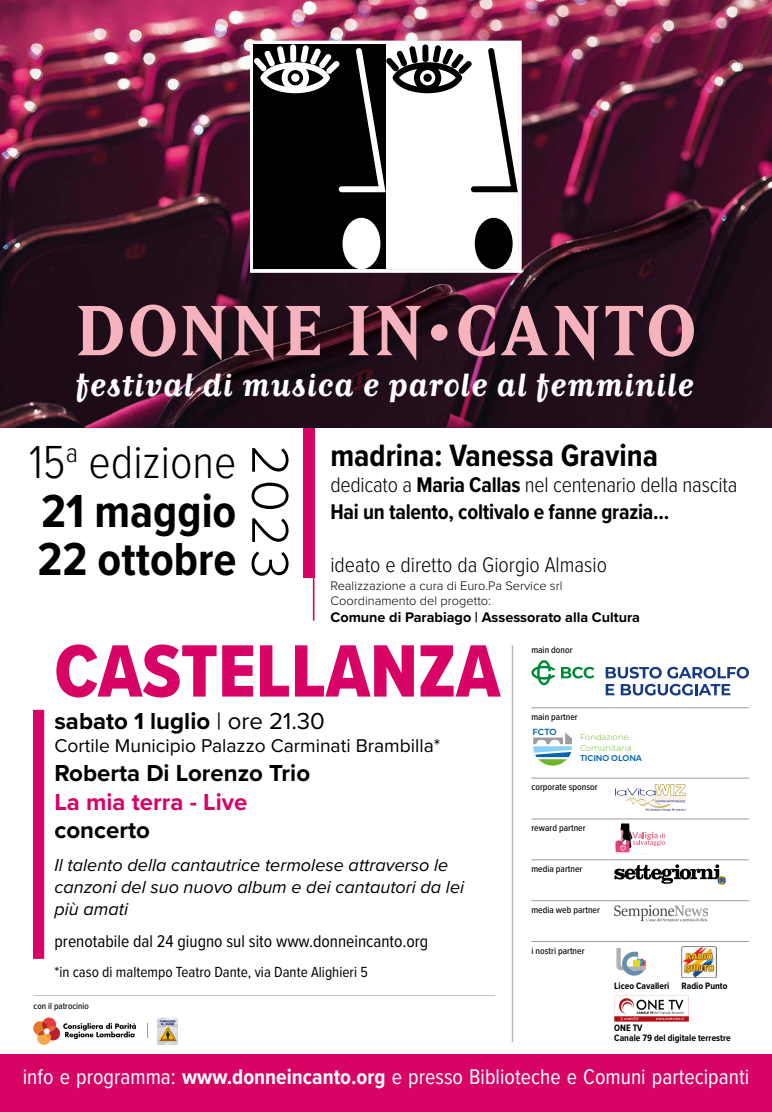
<style>
.page{position:relative;width:772px;height:1112px;background:#fff}
.page>*{position:absolute;margin:0;border:0;box-sizing:border-box;transform-origin:0 0}
.t1{font:76.8px "Proxima Nova Cond Extrabld";color:#d70365}
.t2{font:300 53.6px "Proxima Nova";color:#000}
.t3{font:700 48px/48px "Proxima Nova Cond";color:#000;text-align:justify}
.t4{font:700 32px "Proxima Nova Cond";color:#000}
.t5{font:700 31.6px "Matrix II Script OT";letter-spacing:.025em;color:#fff}
.t6{font:700 24px "Proxima Nova";color:#000}
.t7{font:700 24px "Proxima Nova";color:#d70365}
.t8{font:700 22px/26.4px "Proxima Nova Cond";letter-spacing:-.01em;color:#000}
.t9{font:22px "Proxima Nova Cond";color:#fff}
.t10{font:300 22px "Proxima Nova Cond";color:#000}
.t11{font:19.2px "Proxima Nova";color:#000}
.t12{font:italic 18px/21.6px "Proxima Nova";color:#000}
.t13{font:17.6px "Proxima Nova Cond";color:#000}
.t14{font:15.2px "Proxima Nova Cond";color:#000}
.t15{font:700 14.4px "Proxima Nova";color:#000}
.t16{font:300 12.8px/15.4px "Proxima Nova";color:#000}
.t17{font:500 9.6px "Proxima Nova Cond";color:#000}
.t18{font:700 9.6px/9.6px "Proxima Nova Cond";color:#000}
.t19{font:500 9.2px "Proxima Nova Cond";color:#000}
.t20{font:500 8.84px "Montserrat";color:#0064b0}
.t21{font:300 8.36px/10px "Montserrat";color:#70b62c}
.t22{font:500 8.36px "Montserrat";color:#0064b0}
.s1{font-weight:300}
.s2{font-weight:400}
.s3{font-weight:700}
</style>
<div class="page">
<div style="left:303px;top:422px;width:11px;height:155px;background:#d70365"></div>
<hr style="left:312px;top:568px;width:2px;height:52px;background:#d70365">
<img style="left:0;top:0;width:771px;height:427px">
<svg style="left:78px;top:306px;width:45px;height:49px;background:#8f636e"></svg>
<svg style="left:130px;top:304px;width:45px;height:52px;background:#845b66"></svg>
<svg style="left:181px;top:306px;width:46px;height:55px;background:#77515c"></svg>
<svg style="left:233px;top:306px;width:45px;height:55px;background:#7a535d"></svg>
<svg style="left:285px;top:306px;width:34px;height:49px;background:#8e616b"></svg>
<svg style="left:348px;top:306px;width:21px;height:49px"></svg>
<svg style="left:376px;top:306px;width:45px;height:55px;background:#7a515c"></svg>
<div style="left:430px;top:324px;width:17px;height:17px;background:#f6b3bd;border-radius:50%"></div>
<svg style="left:458px;top:305px;width:36px;height:51px;background:#855365"></svg>
<svg style="left:500px;top:306px;width:98px;height:55px;background:#694752"></svg>
<svg style="left:605px;top:306px;width:37px;height:49px;background:#754e59"></svg>
<svg style="left:648px;top:304px;width:45px;height:52px;background:#895c68"></svg>
<svg style="left:248px;top:39px;width:275px;height:235px"></svg>
<div style="left:385px;top:44px;width:132px;height:225px;background:#fff"></div>
<div style="left:474px;top:218px;width:38px;height:51px;background:#000;border-radius:50%"></div>
<div style="left:253px;top:44px;width:132px;height:225px;background:#000"></div>
<svg style="left:254px;top:44px;width:263px;height:148px"></svg>
<div style="left:342px;top:218px;width:38px;height:51px;background:#fff;border-radius:50%"></div>
<div style="left:0;top:1053px;width:771px;height:58px;background:#d70365"></div>
<hr style="left:511px;top:645px;width:2px;height:396px;background:#9d9d9c">
<img style="left:33px;top:1017px;width:27px;height:27px">
<svg style="left:63px;top:1023px;width:73px;height:15px"></svg>
<hr style="left:34px;top:994px;width:460px;height:1px;background:#9d9d9c">
<img style="left:157px;top:1017px;width:20px;height:27px">
<svg style="left:147px;top:1022px;width:1px;height:15px"></svg>
<hr style="left:531px;top:777px;width:83px;height:1px;background:#9d9d9c">
<hr style="left:614px;top:777px;width:67px;height:1px;background:#9d9d9c">
<hr style="left:681px;top:777px;width:67px;height:1px;background:#9d9d9c">
<hr style="left:531px;top:818px;width:83px;height:1px;background:#9d9d9c">
<hr style="left:614px;top:818px;width:67px;height:1px;background:#9d9d9c">
<hr style="left:681px;top:818px;width:67px;height:1px;background:#9d9d9c">
<hr style="left:531px;top:859px;width:83px;height:1px;background:#9d9d9c">
<hr style="left:614px;top:859px;width:67px;height:1px;background:#9d9d9c">
<hr style="left:681px;top:859px;width:67px;height:1px;background:#9d9d9c">
<hr style="left:531px;top:900px;width:83px;height:1px;background:#9d9d9c">
<hr style="left:614px;top:900px;width:67px;height:1px;background:#9d9d9c">
<hr style="left:681px;top:900px;width:67px;height:1px;background:#9d9d9c">
<hr style="left:531px;top:941px;width:83px;height:1px;background:#9d9d9c">
<hr style="left:614px;top:941px;width:67px;height:1px;background:#9d9d9c">
<hr style="left:681px;top:941px;width:67px;height:1px;background:#9d9d9c">
<hr style="left:531px;top:707px;width:83px;height:1px;background:#9d9d9c">
<hr style="left:614px;top:707px;width:67px;height:1px;background:#9d9d9c">
<hr style="left:681px;top:707px;width:67px;height:1px;background:#9d9d9c">
<svg style="left:531px;top:660px;width:63px;height:25px"></svg>
<svg style="left:605px;top:666px;width:143px;height:29px"></svg>
<svg style="left:533px;top:732px;width:38px;height:33px"></svg>
<img style="left:615px;top:784px;width:71px;height:28px">
<img style="left:615px;top:840px;width:15px;height:12px">
<svg style="left:620px;top:823px;width:44px;height:27px"></svg>
<svg style="left:614px;top:864px;width:111px;height:20px"></svg>
<img style="left:614px;top:905px;width:92px;height:16px">
<svg style="left:616px;top:948px;width:30px;height:28px"></svg>
<img style="left:681px;top:946px;width:34px;height:31px">
<img style="left:614px;top:995px;width:74px;height:26px">
<div style="left:33px;top:709px;width:11px;height:249px;background:#d70365"></div>
<h3 class="t5" style="left:75px;top:365px;width:619px">festival di musica e parole al femminile</h3>
<h3 class="t3" style="left:29px;top:437px;width:209px"><span class="s1">15</span><sup>a</sup> <span class="s1">edizione </span>21 maggio 22 ottobre</h3>
<h2 class="t2" style="left:310px;top:445px;width:135px;rotate:90deg">2023</h2>
<h3 class="t4" style="left:330px;top:431px;width:329px">madrina: Vanessa Gravina</h3>
<p class="t8" style="left:330px;top:471px;width:408px"><span class="s1">dedicato a</span> Maria Callas <span class="s1">nel centenario della nascita<br></span>Hai un talento, coltivalo e fanne grazia...</p>
<p class="t10" style="left:330px;top:548px;width:278px">ideato e diretto da Giorgio Almasio</p>
<p class="t16" style="left:330px;top:577px;width:233px">Realizzazione a cura di Euro.Pa Service srl<br>Coordinamento del progetto:</p>
<p class="t15" style="left:330px;top:606px;width:311px">Comune di Parabiago | Assessorato alla Cultura</p>
<p class="t17" style="left:531px;top:642px;width:43px">main donor</p>
<h1 class="t1" style="left:54px;top:614px;width:447px">CASTELLANZA</h1>
<h3 class="t6" style="left:54px;top:702px;width:272px">sabato 1 luglio <span class="s2">| ore 21.30</span></h3>
<p class="t11" style="left:54px;top:731px;width:387px">Cortile Municipio Palazzo Carminati Brambilla*</p>
<h3 class="t6" style="left:54px;top:754px;width:257px">Roberta Di Lorenzo Trio</h3>
<h3 class="t7" style="left:54px;top:783px;width:194px">La mia terra - Live</h3>
<h3 class="t6" style="left:54px;top:812px;width:97px">concerto</h3>
<p class="t12" style="left:54px;top:853px;width:411px">Il talento della cantautrice termolese attraverso le canzoni del suo nuovo album e dei cantautori da lei più amati</p>
<p class="t13" style="left:54px;top:928px;width:375px">prenotabile dal 24 giugno sul sito www.donneincanto.org</p>
<p class="t14" style="left:54px;top:960px;width:314px">*in caso di maltempo Teatro Dante, via Dante Alighieri 5</p>
<p class="t17" style="left:531px;top:709px;width:48px">main partner</p>
<p class="t20" style="left:532px;top:725px;width:26px">FCTO</p>
<p class="t21" style="left:579px;top:732px;width:53px">Fondazione<br>Comunitaria</p>
<p class="t22" style="left:579px;top:750px;width:64px">TICINO OLONA</p>
<p class="t17" style="left:531px;top:779px;width:68px">corporate sponsor</p>
<p class="t17" style="left:531px;top:820px;width:56px">reward partner</p>
<p class="t17" style="left:531px;top:861px;width:52px">media partner</p>
<p class="t17" style="left:531px;top:902px;width:70px">media web partner</p>
<p class="t17" style="left:531px;top:943px;width:55px">i nostri partner</p>
<p class="t19" style="left:34px;top:999px;width:57px">con il patrocinio</p>
<p class="t18" style="left:614px;top:980px;width:56px">Liceo Cavalleri</p>
<p class="t18" style="left:681px;top:980px;width:47px">Radio Punto</p>
<p class="t18" style="left:614px;top:1022px;width:118px">ONE TV<br>Canale 79 del digitale terrestre</p>
<p class="t9" style="left:23px;top:1060px;width:727px">info e programma: <span class="s3">www.donneincanto.org</span> e presso Biblioteche e Comuni partecipanti</p>
</div>
